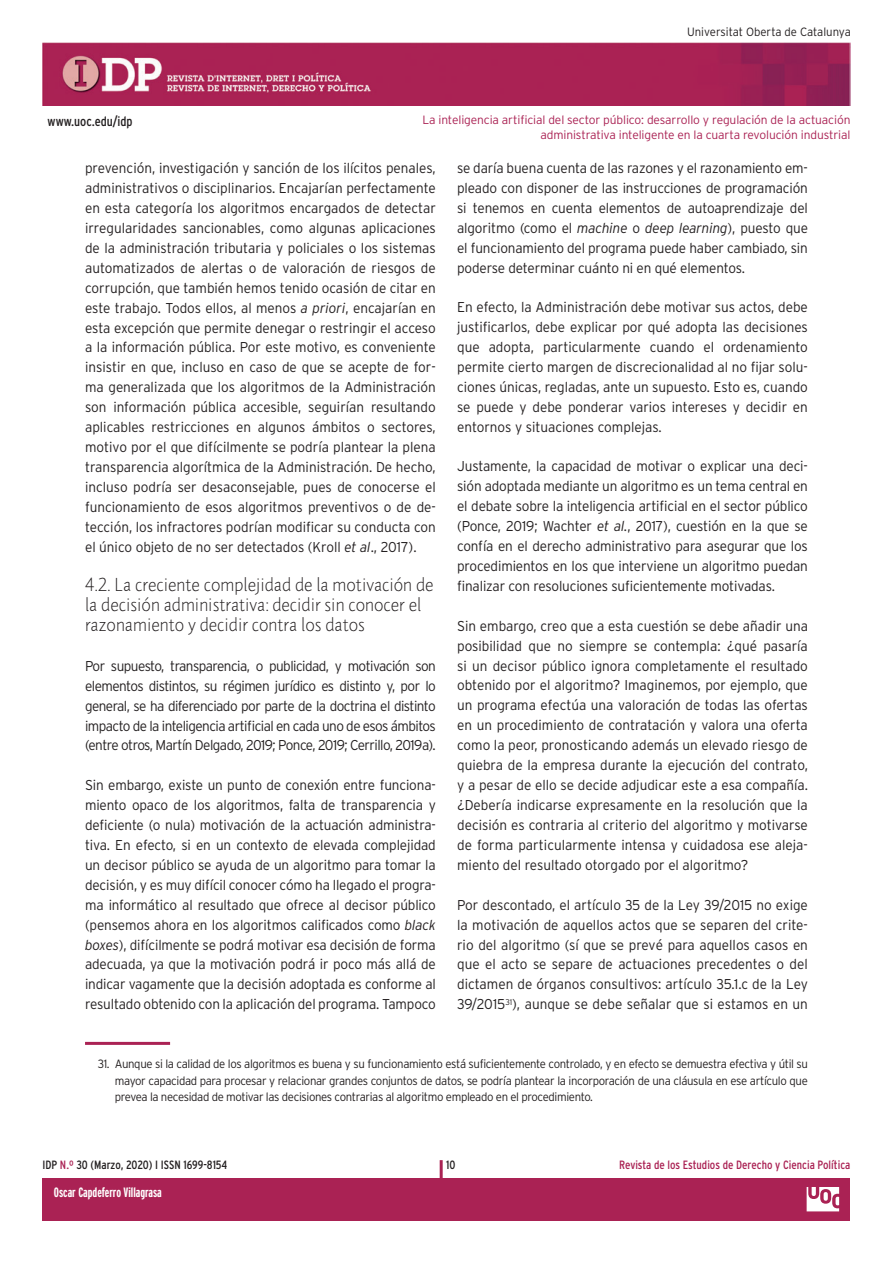
<style>
.page{position:relative;width:893px;height:1263px;background:#fff}
.page>*{position:absolute;margin:0;border:0;box-sizing:border-box;transform-origin:0 0}
.t1{font:300 18px/20px "Pragma ND";color:#231f20;scale:.95 1}
.t2{font:300 14.25px/20px "Interstate";letter-spacing:-.01em;color:#231f20;text-align:justify;scale:.95 1}
.t3{font:700 extra-condensed 13.5px "Interstate";color:#fff}
.t4{font:condensed 13.5px "Interstate";color:#231f20}
.t5{font:300 12px/16.5px "Interstate";letter-spacing:-.03em;color:#231f20;text-align:justify;scale:.95 1}
.t6{font:300 12px/14.4px "Interstate";letter-spacing:-.01em;color:#aa2254;text-align:right}
.t7{font:condensed 12px "Interstate";color:#aa2254}
.t8{font:condensed 12px "Interstate";color:#231f20}
.t9{font:300 12px "Interstate";color:#231f20;scale:.95 1}
.t10{font:700 extra-condensed 12px "Interstate";color:#fff}
.s1{font-style:italic}
.s2{color:#aa2254}
</style>
<div class="page">
<div style="left:43px;top:1178px;width:807px;height:42px;background:#aa2254"></div>
<hr style="left:440px;top:1160px;width:3px;height:44px;background:#aa2254">
<img style="left:43px;top:43px;width:807px;height:63px">
<svg style="left:806px;top:1187px;width:34px;height:25px"></svg>
<hr style="left:85px;top:1042px;width:85px;height:3px;background:#aa2254">
<p class="t4" style="left:48px;top:113px;width:87px">www.uoc.edu/idp</p>
<p class="t9" style="left:687px;top:25px;width:174px">Universitat Oberta de Catalunya</p>
<p class="t6" style="left:422px;top:113px;width:430px">La inteligencia artificial del sector público: desarrollo y regulación de la actuación administrativa inteligente en la cuarta revolución industrial</p>
<p class="t2" style="left:85px;top:158px;width:371px">prevención, investigación y sanción de los ilícitos penales, administrativos o disciplinarios. Encajarían perfectamente en esta categoría los algoritmos encargados de detectar irregularidades sancionables, como algunas aplicaciones de la administración tributaria y policiales o los sistemas automatizados de alertas o de valoración de riesgos de corrupción, que también hemos tenido ocasión de citar en este trabajo. Todos ellos, al menos <span class="s1">a priori</span>, encajarían en esta excepción que permite denegar o restringir el acceso a la información pública. Por este motivo, es conveniente insistir en que, incluso en caso de que se acepte de for&shy;ma generalizada que los algoritmos de la Administración son información pública accesible, seguirían resultando aplicables restricciones en algunos ámbitos o sectores, motivo por el que difícilmente se podría plantear la plena transparencia algorítmica de la Administración. De hecho, incluso podría ser desaconsejable, pues de conocerse el funcionamiento de esos algoritmos preventivos o de de&shy;tección, los infractores podrían modificar su conducta con el único objeto de no ser detectados (Kroll <span class="s1">et al</span>., 2017).</p>
<p class="t1" style="left:85px;top:575px;width:368px">4.2. La creciente complejidad de la motivación de la decisión administrativa: decidir sin conocer el razonamiento y decidir contra los datos</p>
<p class="t2" style="left:85px;top:656px;width:371px">Por supuesto, transparencia, o publicidad, y motivación son elementos distintos, su régimen jurídico es distinto y, por lo general, se ha diferenciado por parte de la doctrina el distinto impacto de la inteligencia artificial en cada uno de esos ámbitos (entre otros, Martín Delgado, 2019; Ponce, 2019; Cerrillo, 2019a).</p>
<p class="t2" style="left:85px;top:775px;width:371px">Sin embargo, existe un punto de conexión entre funciona&shy;miento opaco de los algoritmos, falta de transparencia y deficiente (o nula) motivación de la actuación administra&shy;tiva. En efecto, si en un contexto de elevada complejidad un decisor público se ayuda de un algoritmo para tomar la decisión, y es muy difícil conocer cómo ha llegado el progra&shy;ma informático al resultado que ofrece al decisor público (pensemos ahora en los algoritmos calificados como <span class="s1">black boxes</span>), difícilmente se podrá motivar esa decisión de forma adecuada, ya que la motivación podrá ir poco más allá de indicar vagamente que la decisión adoptada es conforme al resultado obtenido con la aplicación del programa. Tampoco</p>
<p class="t2" style="left:457px;top:158px;width:371px">se daría buena cuenta de las razones y el razonamiento em&shy;pleado con disponer de las instrucciones de programación si tenemos en cuenta elementos de autoaprendizaje del algoritmo (como el <span class="s1">machine</span> o <span class="s1">deep learning</span>), puesto que el funcionamiento del programa puede haber cambiado, sin poderse determinar cuánto ni en qué elementos.</p>
<p class="t2" style="left:457px;top:297px;width:371px">En efecto, la Administración debe motivar sus actos, debe justificarlos, debe explicar por qué adopta las decisiones que adopta, particularmente cuando el ordenamiento permite cierto margen de discrecionalidad al no fijar solu&shy;ciones únicas, regladas, ante un supuesto. Esto es, cuando se puede y debe ponderar varios intereses y decidir en entornos y situaciones complejas.</p>
<p class="t2" style="left:457px;top:456px;width:371px">Justamente, la capacidad de motivar o explicar una deci&shy;sión adoptada mediante un algoritmo es un tema central en el debate sobre la inteligencia artificial en el sector público (Ponce, 2019; Wachter <span class="s1">et al.</span>, 2017), cuestión en la que se confía en el derecho administrativo para asegurar que los procedimientos en los que interviene un algoritmo puedan finalizar con resoluciones suficientemente motivadas.</p>
<p class="t2" style="left:457px;top:615px;width:371px">Sin embargo, creo que a esta cuestión se debe añadir una posibilidad que no siempre se contempla: ¿qué pasaría si un decisor público ignora completamente el resultado obtenido por el algoritmo? Imaginemos, por ejemplo, que un programa efectúa una valoración de todas las ofertas en un procedimiento de contratación y valora una oferta como la peor, pronosticando además un elevado riesgo de quiebra de la empresa durante la ejecución del contrato, y a pesar de ello se decide adjudicar este a esa compañía. ¿Debería indicarse expresamente en la resolución que la decisión es contraria al criterio del algoritmo y motivarse de forma particularmente intensa y cuidadosa ese aleja&shy;miento del resultado otorgado por el algoritmo?</p>
<p class="t2" style="left:457px;top:894px;width:371px">Por descontado, el artículo 35 de la Ley 39/2015 no exige la motivación de aquellos actos que se separen del crite&shy;rio del algoritmo (sí que se prevé para aquellos casos en que el acto se separe de actuaciones precedentes o del dictamen de órganos consultivos: artículo 35.1.c de la Ley 39/2015<sup>31</sup>), aunque se debe señalar que si estamos en un</p>
<p class="t5" style="left:115px;top:1056px;width:731px;text-indent:-17px">31. Aunque si la calidad de los algoritmos es buena y su funcionamiento está suficientemente controlado, y en efecto se demuestra efectiva y útil su mayor capacidad para procesar y relacionar grandes conjuntos de datos, se podría plantear la incorporación de una cláusula en ese artículo que prevea la necesidad de motivar las decisiones contrarias al algoritmo empleado en el procedimiento.</p>
<p class="t8" style="left:43px;top:1158px;width:186px">IDP <span class="s2">N.º</span> 30 (Marzo, 2020) I ISSN 1699-8154</p>
<p class="t8" style="left:446px;top:1158px;width:11px">10</p>
<p class="t7" style="left:619px;top:1158px;width:233px">Revista de los Estudios de Derecho y Ciencia Política</p>
<p class="t10" style="left:59px;top:1185px;width:31px">Eloi Puig</p>
<p class="t3" style="left:54px;top:1185px;width:110px">Oscar Capdeferro Villagrasa</p>
</div>
